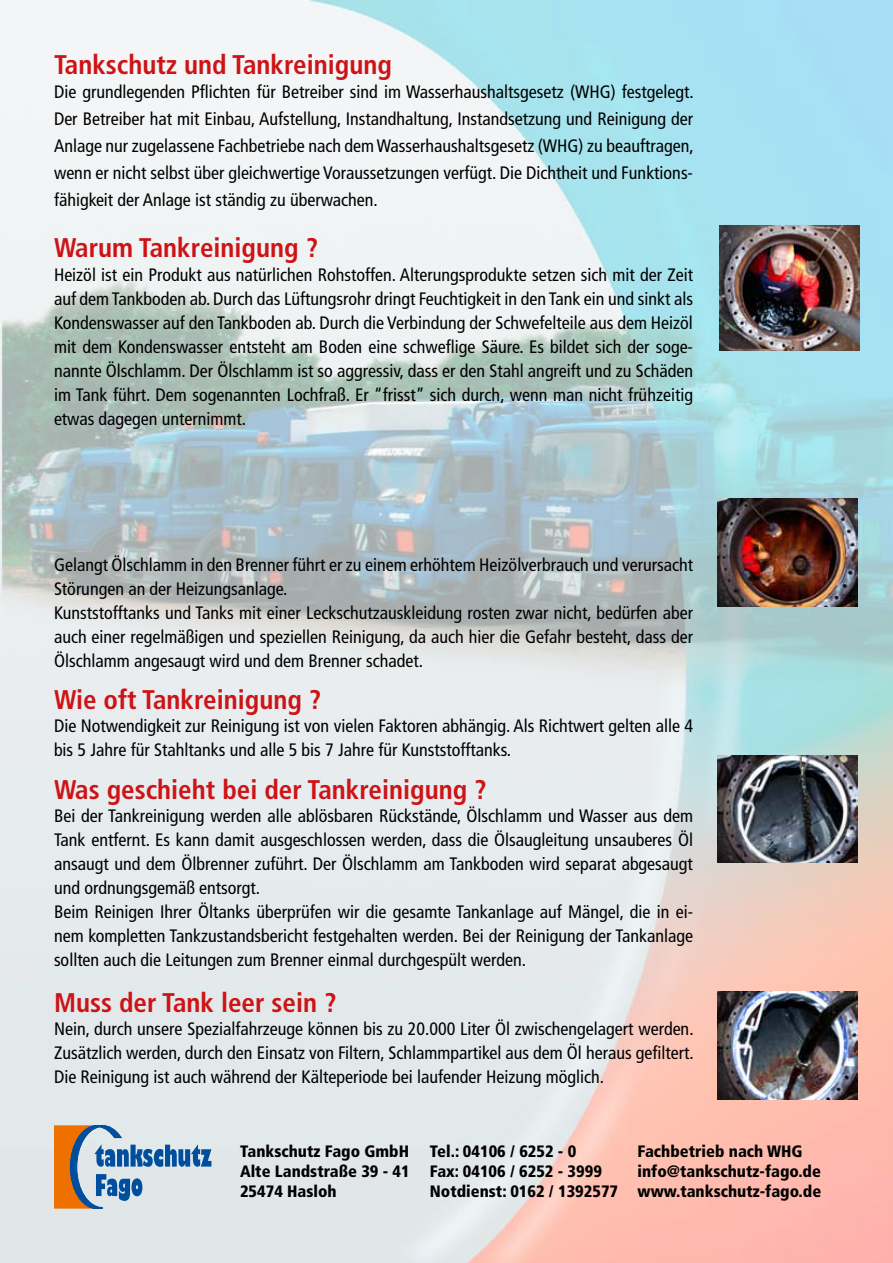
<style>
.page{position:relative;width:893px;height:1263px;background:#fff}
.page>*{position:absolute;margin:0;border:0;box-sizing:border-box;transform-origin:0 0}
.t1{font:700 condensed 27px "Frutiger";color:#cd1316}
.t2{font:condensed 18px/24px "Frutiger";color:#000}
.t3{font:900 condensed 16.5px/19.8px "Frutiger";color:#000}
</style>
<div class="page">
<img style="left:0;top:0;width:893px;height:1263px">
<img style="left:719px;top:225px;width:140px;height:125px">
<img style="left:717px;top:499px;width:141px;height:107px">
<img style="left:717px;top:755px;width:141px;height:107px">
<img style="left:717px;top:992px;width:141px;height:107px">
<svg style="left:54px;top:1125px;width:157px;height:84px"></svg>
<h1 class="t1" style="left:54px;top:49px;width:339px">Tankschutz und Tankreinigung</h1>
<p class="t2" style="left:54px;top:78px;width:641px;line-height:27px;text-align:justify">Die grundlegenden Pflichten für Betreiber sind im Wasserhaushaltsgesetz (WHG) festgelegt.<br>Der Betreiber hat mit Einbau, Aufstellung, Instandhaltung, Instandsetzung und Reinigung der Anlage nur zugelassene Fachbetriebe nach dem Wasserhaushaltsgesetz (WHG) zu beauftragen, wenn er nicht selbst über gleichwertige Voraussetzungen verfügt. Die Dichtheit und Funktions&shy;fähigkeit der Anlage ist ständig zu überwachen.</p>
<h1 class="t1" style="left:54px;top:232px;width:266px">Warum Tankreinigung ?</h1>
<p class="t2" style="left:54px;top:262px;width:641px;text-align:justify">Heizöl ist ein Produkt aus natürlichen Rohstoffen. Alterungsprodukte setzen sich mit der Zeit auf dem Tankboden ab. Durch das Lüftungsrohr dringt Feuchtigkeit in den Tank ein und sinkt als Kondenswasser auf den Tankboden ab. Durch die Verbindung der Schwefelteile aus dem Heizöl mit dem Kondenswasser entsteht am Boden eine schweflige Säure. Es bildet sich der soge&shy;nannte Ölschlamm. Der Ölschlamm ist so aggressiv, dass er den Stahl angreift und zu Schäden im Tank führt. Dem sogenannten Lochfraß. Er “frisst” sich durch, wenn man nicht frühzeitig etwas dagegen unternimmt.</p>
<p class="t2" style="left:54px;top:553px;width:641px">Gelangt Ölschlamm in den Brenner führt er zu einem erhöhtem Heizölverbrauch und verursacht Störungen an der Heizungsanlage.<br>Kunststofftanks und Tanks mit einer Leckschutzauskleidung rosten zwar nicht, bedürfen aber auch einer regelmäßigen und speziellen Reinigung, da auch hier die Gefahr besteht, dass der Ölschlamm angesaugt wird und dem Brenner schadet.</p>
<h1 class="t1" style="left:54px;top:683px;width:269px">Wie oft Tankreinigung ?</h1>
<p class="t2" style="left:54px;top:714px;width:641px">Die Notwendigkeit zur Reinigung ist von vielen Faktoren abhängig. Als Richtwert gelten alle 4 bis 5 Jahre für Stahltanks und alle 5 bis 7 Jahre für Kunststofftanks.</p>
<h1 class="t1" style="left:54px;top:773px;width:434px">Was geschieht bei der Tankreinigung ?</h1>
<p class="t2" style="left:54px;top:804px;width:641px">Bei der Tankreinigung werden alle ablösbaren Rückstände, Ölschlamm und Wasser aus dem Tank entfernt. Es kann damit ausgeschlossen werden, dass die Ölsaugleitung unsauberes Öl ansaugt und dem Ölbrenner zuführt. Der Ölschlamm am Tankboden wird separat abgesaugt und ordnungsgemäß entsorgt.<br>Beim Reinigen Ihrer Öltanks überprüfen wir die gesamte Tankanlage auf Mängel, die in ei&shy;nem kompletten Tankzustandsbericht festgehalten werden. Bei der Reinigung der Tankanlage sollten auch die Leitungen zum Brenner einmal durchgespült werden.</p>
<h1 class="t1" style="left:54px;top:986px;width:284px">Muss der Tank leer sein ?</h1>
<p class="t2" style="left:54px;top:1017px;width:641px;text-align:justify">Nein, durch unsere Spezialfahrzeuge können bis zu 20.000 Liter Öl zwischengelagert werden.<br>Zusätzlich werden, durch den Einsatz von Filtern, Schlammpartikel aus dem Öl heraus gefiltert.<br>Die Reinigung ist auch während der Kälteperiode bei laufender Heizung möglich.</p>
<p class="t3" style="left:240px;top:1142px;width:171px;text-align:justify">Tankschutz Fago GmbH Alte Landstraße 39 - 41<br>25474 Hasloh</p>
<p class="t3" style="left:430px;top:1142px;width:190px">Tel.: 04106 / 6252 - 0<br>Fax: 04106 / 6252 - 3999<br>Notdienst: 0162 / 1392577</p>
<p class="t3" style="left:638px;top:1142px;width:185px">Fachbetrieb nach WHG info@tankschutz-fago.de www.tankschutz-fago.de</p>
</div>
